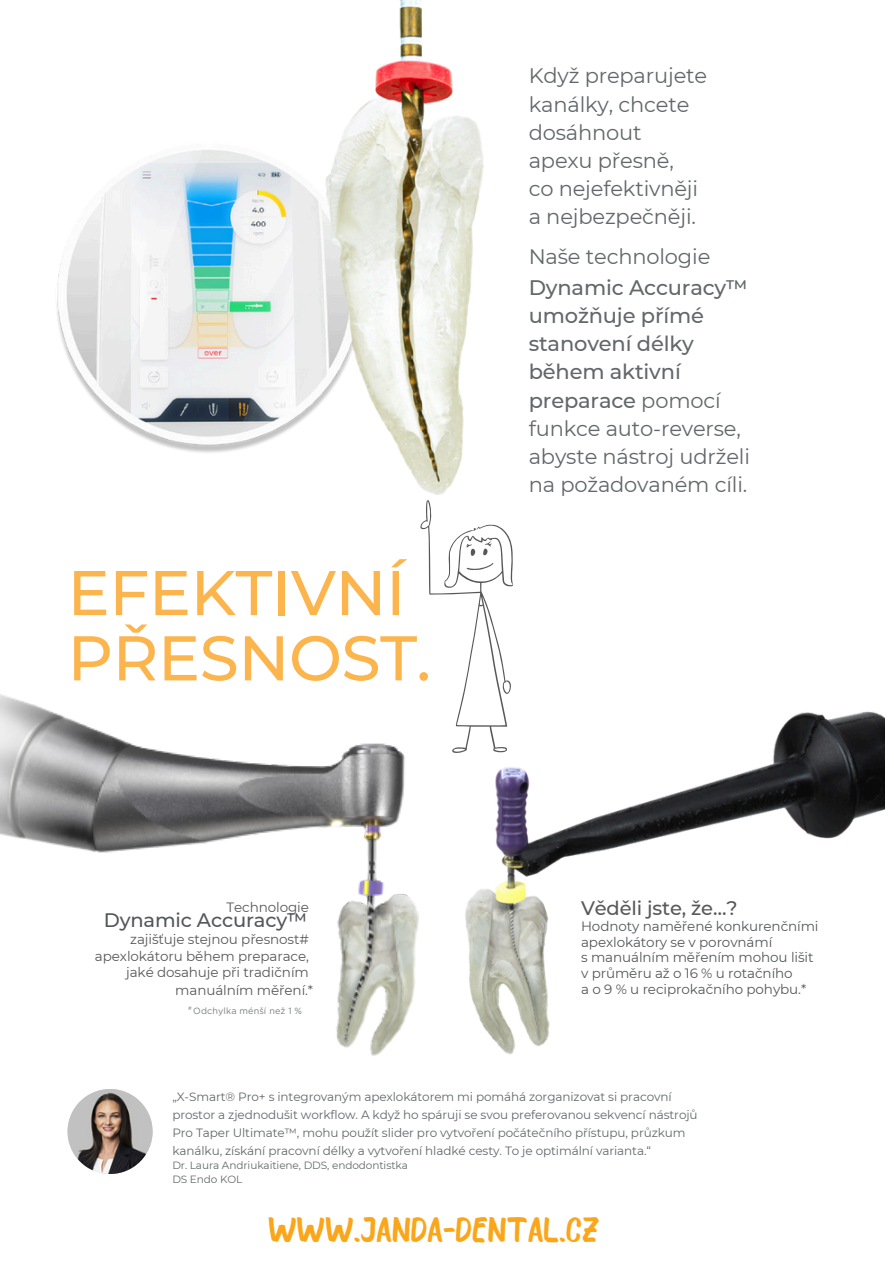
<style>
.page{position:relative;width:894px;height:1264px;background:#fff}
.page>*{position:absolute;margin:0;border:0;box-sizing:border-box;transform-origin:0 0}
.t1{font:500 63px/65.2px "Montserrat";letter-spacing:-.01em;color:#fcb44c}
.t2{font:33.9px "Bosk";color:#faa61a}
.t3{font:21px/28.2px "Montserrat";letter-spacing:-.01em;color:#636769}
.t4{font:500 21px/31.5px "Montserrat";letter-spacing:-.01em;color:#636769}
.t5{font:500 19.5px "Montserrat";letter-spacing:-.01em;color:#54575a}
.t6{font:500 19.5px "Montserrat";letter-spacing:-.01em;color:#58585a}
.t7{font:13.5px/15.8px "Montserrat";letter-spacing:-.01em;color:#54575a}
.t8{font:13.5px/15.8px "Montserrat";letter-spacing:-.01em;color:#58585a;text-align:right}
.t9{font:12px/18px "Montserrat";letter-spacing:-.01em;color:#636769}
.t10{font:10.5px/13.5px "Montserrat";letter-spacing:-.01em;color:#636769}
.t11{font:9px "Gotham";letter-spacing:.015em;color:#7b7e80}
.t12{font:5.25px "Gotham";color:#7b7e80}
.s1{font-weight:400}
.s2{font-weight:500}
</style>
<div class="page">
<img style="left:0;top:694px;width:419px;height:362px">
<img style="left:465px;top:711px;width:419px;height:344px">
<img style="left:56px;top:0;width:428px;height:495px">
<img style="left:68px;top:1089px;width:84px;height:84px;border-radius:50%">
<svg style="left:420px;top:500px;width:93px;height:253px"></svg>
<p class="t1" style="left:68px;top:560px;width:365px">EFEKTIVNÍ<br>PŘESNOST.</p>
<p class="t8" style="left:226px;top:899px;width:84px">Technologie</p>
<p class="t5" style="left:104px;top:908px;width:205px">Dynamic Accuracy™</p>
<p class="t8" style="left:130px;top:931px;width:180px">zajišťuje stejnou přesnost#</p>
<h3 class="t8" style="left:95px;top:948px;width:215px">apexlokátoru během preparace, jaké dosahuje při tradičním</h3>
<h5 class="t8" style="left:175px;top:982px;width:139px">manuálním měření.*</h5>
<p class="t12" style="left:188px;top:1004px;width:5px">#</p>
<p class="t11" style="left:193px;top:1005px;width:110px">Odchylka ménší než 1 %</p>
<p class="t3" style="left:528px;top:62px;width:180px">Když preparujete kanálky, chcete dosáhnout apexu přesně,<br>co nejefektivněji a nejbezpečněji.</p>
<p class="t4" style="left:528px;top:240px;width:220px"><span class="s1">Naše technologie<br></span>Dynamic Accuracy™</p>
<p class="t3" style="left:528px;top:301px;width:223px"><span class="s2">umožňuje přímé stanovení délky během aktivní preparace</span> pomocí funkce auto‑reverse, abyste nástroj udrželi na požadovaném cíli.</p>
<h5 class="t6" style="left:581px;top:895px;width:158px">Věděli jste, že…?</h5>
<h5 class="t7" style="left:581px;top:918px;width:239px">Hodnoty naměřené konkurenčními apexlokátory se v porovnámí<br>s manuálním měřením mohou lišit v průměru až o 16 % u rotačního<br>a o 9 % u reciprokačního pohybu.*</h5>
<h6 class="t9" style="left:172px;top:1087px;width:526px">„X‑Smart® Pro+ s integrovaným apexlokátorem mi pomáhá zorganizovat si pracovní prostor a zjednodušit workflow. A když ho spáruji se svou preferovanou sekvencí nástrojů Pro Taper Ultimate™, mohu použít slider pro vytvoření počátečního přístupu, průzkum kanálku, získání pracovní délky a vytvoření hladké cesty. To je optimální varianta.“</h6>
<h6 class="t10" style="left:172px;top:1158px;width:237px">Dr. Laura Andriukaitiene, DDS, endodontistka<br>DS Endo KOL</h6>
<h2 class="t2" style="left:268px;top:1216px;width:333px">WWW.JANDA-DENTAL.CZ</h2>
</div>
